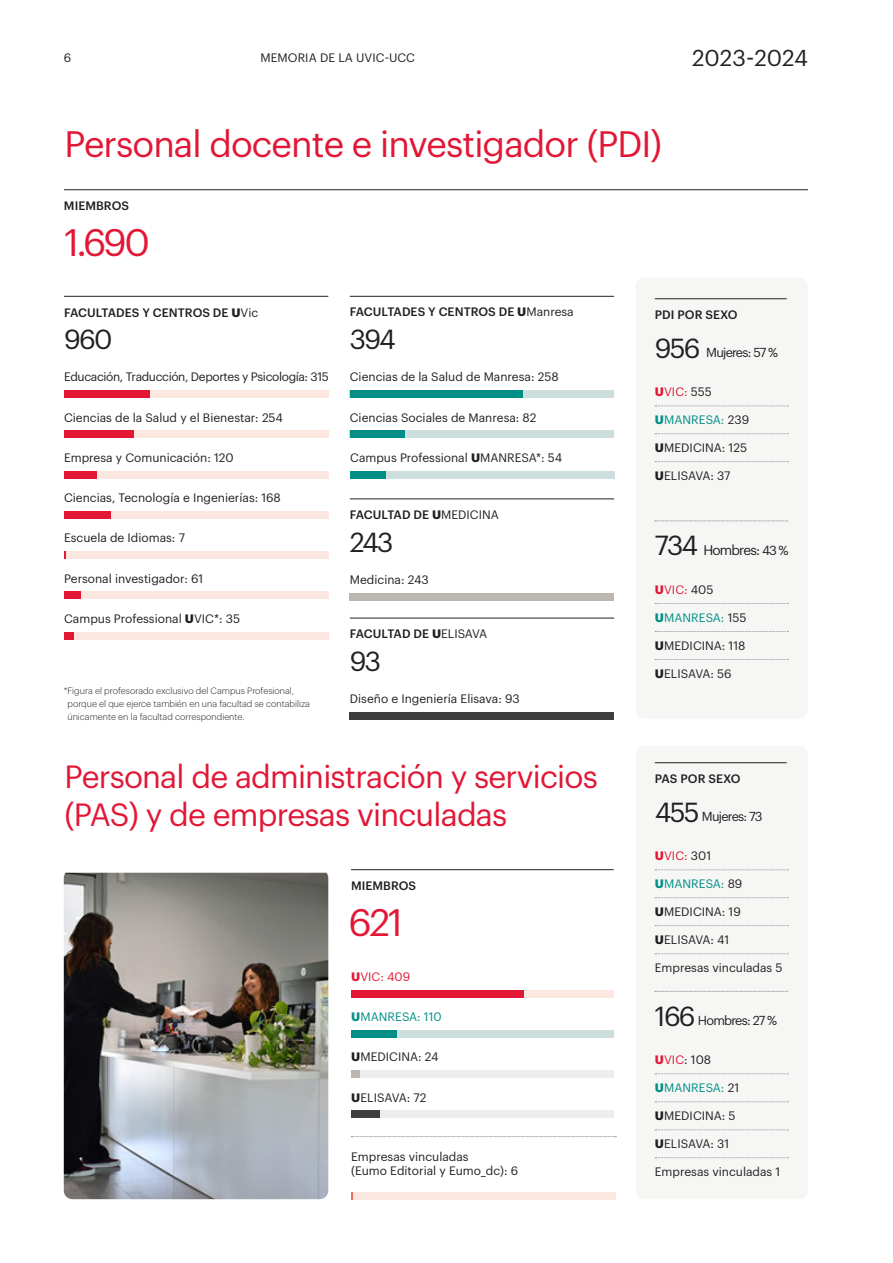
<style>
.page{position:relative;width:893px;height:1263px;background:#fff}
.page>*{position:absolute;margin:0;border:0;box-sizing:border-box;transform-origin:0 0}
.t1{font:37.5px "Graphik";letter-spacing:-.06em;color:#e21736}
.t2{font:36px "Graphik";letter-spacing:-.025em;color:#e21736}
.t3{font:31.5px/37.5px "Graphik";letter-spacing:-.025em;color:#e21736}
.t4{font:27px "Graphik";letter-spacing:-.07em;color:#231f20}
.t5{font:22.5px "Graphik";color:#231f20}
.t6{font:13.65px "Graphik";letter-spacing:-.06em;color:#231f20}
.t7{font:12.75px "Graphik";letter-spacing:-.06em;color:#231f20}
.t8{font:12px/14.4px "Graphik";color:#231f20}
.t9{font:500 12px "Graphik";letter-spacing:.005em;color:#231f20}
.t10{font:12px "Graphik";letter-spacing:.005em;color:#008e86}
.t11{font:12px "Graphik";letter-spacing:-.03em;color:#231f20}
.t12{font:500 12px "Graphik";letter-spacing:-.015em;color:#231f20}
.t13{font:12px "Graphik";letter-spacing:.005em;color:#e21736}
.t14{font:12px "Graphik";letter-spacing:-.02em;color:#231f20}
.cargo{font:300 9px/12.8px "Graphik";color:#231f20}
.s1{font-weight:700}
.s2{font-weight:400}
.s3{color:#231f20}
.s4{font-size:12.9px}
.s5{font-weight:700;color:#e21736}
.s6{color:#e21736}
</style>
<div class="page">
<div style="left:64px;top:390px;width:265px;height:8px;background:#fce7e0"></div>
<div style="left:350px;top:390px;width:264px;height:8px;background:#ccdfde"></div>
<div style="left:64px;top:390px;width:85px;height:8px;background:#e21736"></div>
<div style="left:350px;top:390px;width:173px;height:8px;background:#008e86"></div>
<hr style="left:64px;top:296px;width:264px;height:1px;background:#231f20">
<div style="left:350px;top:593px;width:264px;height:7px;background:#bbb7b0"></div>
<hr style="left:350px;top:499px;width:264px;height:1px;background:#231f20">
<hr style="left:350px;top:296px;width:264px;height:1px;background:#231f20">
<div style="left:350px;top:712px;width:264px;height:8px;background:#3e3e3f"></div>
<hr style="left:350px;top:618px;width:264px;height:1px;background:#231f20">
<div style="left:64px;top:431px;width:265px;height:7px;background:#fce7e0"></div>
<div style="left:350px;top:431px;width:264px;height:7px;background:#ccdfde"></div>
<div style="left:64px;top:431px;width:70px;height:7px;background:#e21736"></div>
<div style="left:350px;top:431px;width:54px;height:7px;background:#008e86"></div>
<div style="left:64px;top:471px;width:265px;height:7px;background:#fce7e0"></div>
<div style="left:64px;top:471px;width:33px;height:7px;background:#e21736"></div>
<div style="left:64px;top:551px;width:265px;height:8px;background:#fce7e0"></div>
<div style="left:64px;top:592px;width:265px;height:7px;background:#fce7e0"></div>
<div style="left:64px;top:592px;width:16px;height:7px;background:#e21736"></div>
<div style="left:64px;top:511px;width:265px;height:7px;background:#fce7e0"></div>
<div style="left:64px;top:511px;width:46px;height:7px;background:#e21736"></div>
<div style="left:64px;top:632px;width:265px;height:7px;background:#fce7e0"></div>
<div style="left:64px;top:632px;width:10px;height:7px;background:#e21736"></div>
<div style="left:350px;top:471px;width:265px;height:7px;background:#ccdfde"></div>
<div style="left:350px;top:471px;width:36px;height:7px;background:#008e86"></div>
<div style="left:636px;top:277px;width:172px;height:442px;background:#f6f7f5;border-radius:9px"></div>
<div style="left:636px;top:746px;width:172px;height:453px;background:#f6f7f5;border-radius:9px"></div>
<hr style="left:655px;top:298px;width:132px;height:1px;background:#231f20">
<svg style="left:655px;top:521px;width:133px;height:1px"></svg>
<svg style="left:655px;top:406px;width:133px;height:1px"></svg>
<svg style="left:655px;top:433px;width:133px;height:1px"></svg>
<svg style="left:655px;top:461px;width:133px;height:1px"></svg>
<svg style="left:655px;top:603px;width:133px;height:1px"></svg>
<svg style="left:655px;top:631px;width:133px;height:1px"></svg>
<svg style="left:655px;top:659px;width:133px;height:1px"></svg>
<hr style="left:655px;top:762px;width:132px;height:1px;background:#231f20">
<svg style="left:655px;top:991px;width:133px;height:1px"></svg>
<svg style="left:655px;top:869px;width:133px;height:1px"></svg>
<svg style="left:655px;top:897px;width:133px;height:1px"></svg>
<svg style="left:655px;top:925px;width:133px;height:1px"></svg>
<svg style="left:655px;top:953px;width:133px;height:1px"></svg>
<svg style="left:655px;top:1073px;width:133px;height:1px"></svg>
<svg style="left:655px;top:1101px;width:133px;height:1px"></svg>
<svg style="left:655px;top:1129px;width:133px;height:1px"></svg>
<svg style="left:655px;top:1157px;width:133px;height:1px"></svg>
<hr style="left:64px;top:189px;width:744px;height:1px;background:#231f20">
<div style="left:351px;top:990px;width:263px;height:7px;background:#fce7e0"></div>
<div style="left:351px;top:1030px;width:263px;height:7px;background:#ccdfde"></div>
<div style="left:351px;top:1070px;width:263px;height:8px;background:#ededeb"></div>
<div style="left:351px;top:1192px;width:265px;height:7px;background:#fce7e0"></div>
<div style="left:351px;top:1111px;width:263px;height:7px;background:#ededeb"></div>
<div style="left:351px;top:990px;width:173px;height:7px;background:#e21736"></div>
<div style="left:351px;top:1030px;width:46px;height:7px;background:#008e86"></div>
<div style="left:351px;top:1070px;width:9px;height:8px;background:#bbb7b0"></div>
<svg style="left:351px;top:1192px;width:2px;height:7px"></svg>
<div style="left:351px;top:1111px;width:29px;height:7px;background:#3e3e3f"></div>
<svg style="left:351px;top:1136px;width:265px;height:1px"></svg>
<hr style="left:351px;top:869px;width:263px;height:1px;background:#231f20">
<img style="left:64px;top:873px;width:264px;height:326px">
<p class="t8" style="left:64px;top:50px;width:9px">6</p>
<p class="t8" style="left:260px;top:49px;width:156px">MEMORIA DE LA UVIC-UCC</p>
<h3 class="t5" style="left:692px;top:41px;width:117px">2023-2024</h3>
<p class="t2" style="left:65px;top:117px;width:599px">Personal docente e investigador (PDI)</p>
<p class="t9" style="left:64px;top:196px;width:67px">MIEMBROS</p>
<p class="t1" style="left:65px;top:214px;width:87px">1.690</p>
<p class="t9" style="left:64px;top:303px;width:196px">FACULTADES Y CENTROS DE <span class="s1">U</span><span class="s2">Vic</span></p>
<p class="t9" style="left:350px;top:302px;width:225px">FACULTADES Y CENTROS DE <span class="s1">U</span><span class="s2">Manresa</span></p>
<p class="t4" style="left:64px;top:319px;width:50px">960</p>
<p class="t4" style="left:350px;top:319px;width:48px">394</p>
<p class="t11" style="left:64px;top:368px;width:266px">Educación, Traducción, Deportes y Psicología: 315</p>
<p class="t8" style="left:350px;top:369px;width:210px">Ciencias de la Salud de Manresa: 258</p>
<p class="t8" style="left:64px;top:409px;width:220px">Ciencias de la Salud y el Bienestar: 254</p>
<p class="t8" style="left:350px;top:409px;width:188px">Ciencias Sociales de Manresa: 82</p>
<p class="t8" style="left:64px;top:449px;width:171px">Empresa y Comunicación: 120</p>
<p class="t8" style="left:64px;top:490px;width:218px">Ciencias, Tecnología e Ingenierías: 168</p>
<p class="t8" style="left:64px;top:530px;width:122px">Escuela de Idiomas: 7</p>
<p class="t8" style="left:64px;top:570px;width:141px">Personal investigador: 61</p>
<p class="t8" style="left:64px;top:610px;width:178px">Campus Professional <span class="s1">U</span>VIC*: 35</p>
<p class="t8" style="left:350px;top:449px;width:213px">Campus Professional <span class="s1">U</span>MANRESA*: 54</p>
<p class="t12" style="left:350px;top:506px;width:150px">FACULTAD DE <span class="s1">U</span><span class="s2">MEDICINA</span></p>
<p class="t4" style="left:350px;top:522px;width:45px">243</p>
<p class="t8" style="left:350px;top:572px;width:80px">Medicina: 243</p>
<p class="t12" style="left:350px;top:625px;width:139px">FACULTAD DE <span class="s1">U</span><span class="s2">ELISAVA</span></p>
<p class="cargo" style="left:68px;top:684px;width:244px;text-indent:-4px">*Figura el profesorado exclusivo del Campus Profesional, porque el que ejerce también en una facultad se contabiliza únicamente en la facultad correspondiente.</p>
<p class="t4" style="left:350px;top:641px;width:33px">93</p>
<p class="t8" style="left:350px;top:691px;width:171px">Diseño e Ingeniería Elisava: 93</p>
<p class="t3" style="left:65px;top:755px;width:535px">Personal de administración y servicios (PAS) y de empresas vinculadas</p>
<p class="t9" style="left:351px;top:876px;width:67px">MIEMBROS</p>
<p class="t1" style="left:348px;top:894px;width:56px">621</p>
<p class="t13" style="left:351px;top:967px;width:60px"><span class="s1">U</span>VIC: 409</p>
<p class="t10" style="left:351px;top:1008px;width:92px"><span class="s1">U</span>MANRESA: 110</p>
<p class="t8" style="left:351px;top:1049px;width:89px"><span class="s1">U</span>MEDICINA: 24</p>
<p class="t8" style="left:351px;top:1089px;width:77px"><span class="s1">U</span>ELISAVA: 72</p>
<p class="t8" style="left:351px;top:1148px;width:169px">Empresas vinculadas<br>(Eumo Editorial y Eumo_dc): 6</p>
<p class="t9" style="left:655px;top:305px;width:84px">PDI POR SEXO</p>
<p class="t4" style="left:655px;top:328px;width:47px">956</p>
<p class="t7" style="left:706px;top:343px;width:73px">Mujeres: 57 %</p>
<p class="t13" style="left:655px;top:383px;width:58px"><span class="s1">U</span>VIC: <span class="s3">555</span></p>
<p class="t10" style="left:655px;top:411px;width:96px"><span class="s1">U</span>MANRESA: <span class="s3">239</span></p>
<p class="t8" style="left:655px;top:439px;width:94px"><span class="s1">U</span>MEDICINA: 125</p>
<p class="t14" style="left:655px;top:466px;width:77px"><span class="s1">U</span>ELISAVA: 37</p>
<p class="t4" style="left:655px;top:525px;width:45px">734</p>
<p class="t6" style="left:703px;top:540px;width:87px">Hombres: <span class="s4">43 %</span></p>
<p class="t13" style="left:655px;top:580px;width:60px"><span class="s1">U</span>VIC: <span class="s3">405</span></p>
<p class="t10" style="left:655px;top:608px;width:93px"><span class="s1">U</span>MANRESA: <span class="s3">155</span></p>
<p class="t8" style="left:655px;top:637px;width:92px"><span class="s1">U</span>MEDICINA: 118</p>
<p class="t8" style="left:655px;top:665px;width:78px"><span class="s1">U</span>ELISAVA: 56</p>
<p class="t9" style="left:655px;top:769px;width:87px">PAS POR SEXO</p>
<p class="t4" style="left:655px;top:791px;width:46px">455</p>
<p class="t7" style="left:702px;top:807px;width:62px">Mujeres: 73</p>
<p class="t13" style="left:655px;top:847px;width:58px"><span class="s1">U</span>VIC: <span class="s3">301</span></p>
<p class="t10" style="left:655px;top:875px;width:89px"><span class="s1">U</span>MANRESA: <span class="s3">89</span></p>
<p class="t8" style="left:655px;top:903px;width:87px"><span class="s1">U</span>MEDICINA: 19</p>
<p class="t8" style="left:655px;top:931px;width:76px"><span class="s1">U</span>ELISAVA: 41</p>
<p class="t8" style="left:655px;top:959px;width:129px">Empresas vinculadas 5</p>
<p class="t4" style="left:655px;top:995px;width:42px">166</p>
<p class="t7" style="left:698px;top:1011px;width:81px">Hombres: 27 %</p>
<p class="t8" style="left:655px;top:1051px;width:58px"><span class="s5">U</span><span class="s6">VIC</span>: 108</p>
<p class="t10" style="left:655px;top:1079px;width:86px"><span class="s1">U</span>MANRESA: <span class="s3">21</span></p>
<p class="t8" style="left:655px;top:1107px;width:82px"><span class="s1">U</span>MEDICINA: 5</p>
<p class="t8" style="left:655px;top:1135px;width:76px"><span class="s1">U</span>ELISAVA: 31</p>
<p class="t8" style="left:655px;top:1163px;width:127px">Empresas vinculadas 1</p>
</div>
